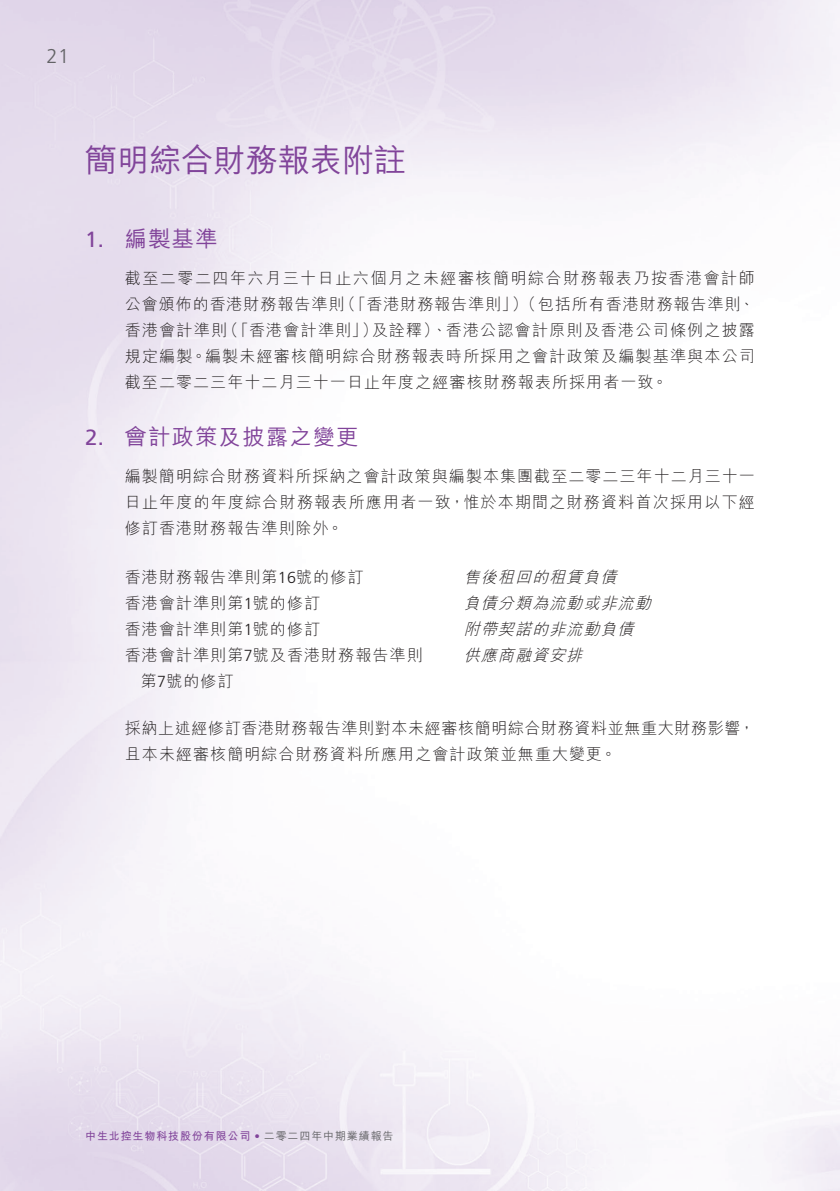
<style>
.page{position:relative;width:840px;height:1191px;background:#fff}
.page>*{position:absolute;margin:0;border:0;box-sizing:border-box;transform-origin:0 0}
.t1{font:500 32px "M Hei HK";letter-spacing:.005em;color:#81449a}
.t2{font:500 22px "M Hei HK";letter-spacing:.07em;color:#81449a}
.t3{font:22px "Frutiger LT Std";color:#81449a}
.t4{font:300 20px "Frutiger LT Std";color:#636366}
.t5{font:300 16px/26px "M Hei HK";letter-spacing:.065em;color:#231f20}
.t6{font:300 16px/26px "M Hei HK";letter-spacing:.04em;color:#231f20}
.t7{font:300 16px/26px "M Hei HK";letter-spacing:.095em;color:#231f20;text-align:right}
.t8{font:italic 300 16px "M Hei HK";color:#231f20}
.t9{font:700 11px "M Hei HK";letter-spacing:.08em;color:#81449a}
.s1{font-family:"Frutiger LT Std"}
.s2{font-weight:500;color:#636366}
</style>
<div class="page">
<p class="t4" style="left:46px;top:45px;width:24px">21</p>
<h1 class="t1" style="left:85px;top:137px;width:322px">簡明綜合財務報表附註</h1>
<h2 class="t3" style="left:85px;top:226px;width:20px">1.</h2>
<h2 class="t3" style="left:85px;top:424px;width:20px">2.</h2>
<h2 class="t2" style="left:125px;top:222px;width:94px">編製基準</h2>
<p class="t7" style="left:125px;top:265px;width:631px">截至二零二四年六月三十日止六個月之未經審核簡明綜合財務報表乃按香港會計師（「香港財務報告準則」）（包括所有香港財務報告準則、</p>
<p class="t5" style="left:125px;top:291px;width:221px">公會頒佈的香港財務報告準則</p>
<p class="t5" style="left:222px;top:317px;width:157px">（「香港會計準則」）</p>
<p class="t5" style="left:371px;top:317px;width:384px">及詮釋）、香港公認會計原則及香港公司條例之披露</p>
<p class="t5" style="left:125px;top:317px;width:631px">香港會計準則<br>規定編製。編製未經審核簡明綜合財務報表時所採用之會計政策及編製基準與本公司截至二零二三年十二月三十一日止年度之經審核財務報表所採用者一致。</p>
<h2 class="t2" style="left:125px;top:421px;width:235px">會計政策及披露之變更</h2>
<p class="t5" style="left:125px;top:463px;width:631px;text-align:justify">編製簡明綜合財務資料所採納之會計政策與編製本集團截至二零二三年十二月三十一日止年度的年度綜合財務報表所應用者一致，惟於本期間之財務資料首次採用以下經修訂香港財務報告準則除外。</p>
<p class="t8" style="left:463px;top:569px;width:158px">售後租回的租賃負債</p>
<p class="t5" style="left:125px;top:564px;width:240px">香港財務報告準則第<span class="s1">16</span>號的修訂</p>
<p class="t5" style="left:125px;top:590px;width:197px">香港會計準則第<span class="s1">1</span>號的修訂</p>
<p class="t5" style="left:125px;top:616px;width:197px">香港會計準則第<span class="s1">1</span>號的修訂</p>
<p class="t5" style="left:125px;top:642px;width:299px">香港會計準則第<span class="s1">7</span>號及香港財務報告準則</p>
<p class="t5" style="left:141px;top:668px;width:94px">第<span class="s1">7</span>號的修訂</p>
<p class="t8" style="left:463px;top:595px;width:192px">負債分類為流動或非流動</p>
<p class="t8" style="left:463px;top:621px;width:175px">附帶契諾的非流動負債</p>
<p class="t8" style="left:463px;top:647px;width:124px">供應商融資安排</p>
<p class="t6" style="left:125px;top:714px;width:631px">採納上述經修訂香港財務報告準則對本未經審核簡明綜合財務資料並無重大財務影響，且本未經審核簡明綜合財務資料所應用之會計政策並無重大變更。</p>
<p class="t9" style="left:85px;top:1128px;width:310px">中生北控生物科技股份有限公司 <span class="s1">•</span> <span class="s2">二零二四年中期業績報告</span></p>
</div>
